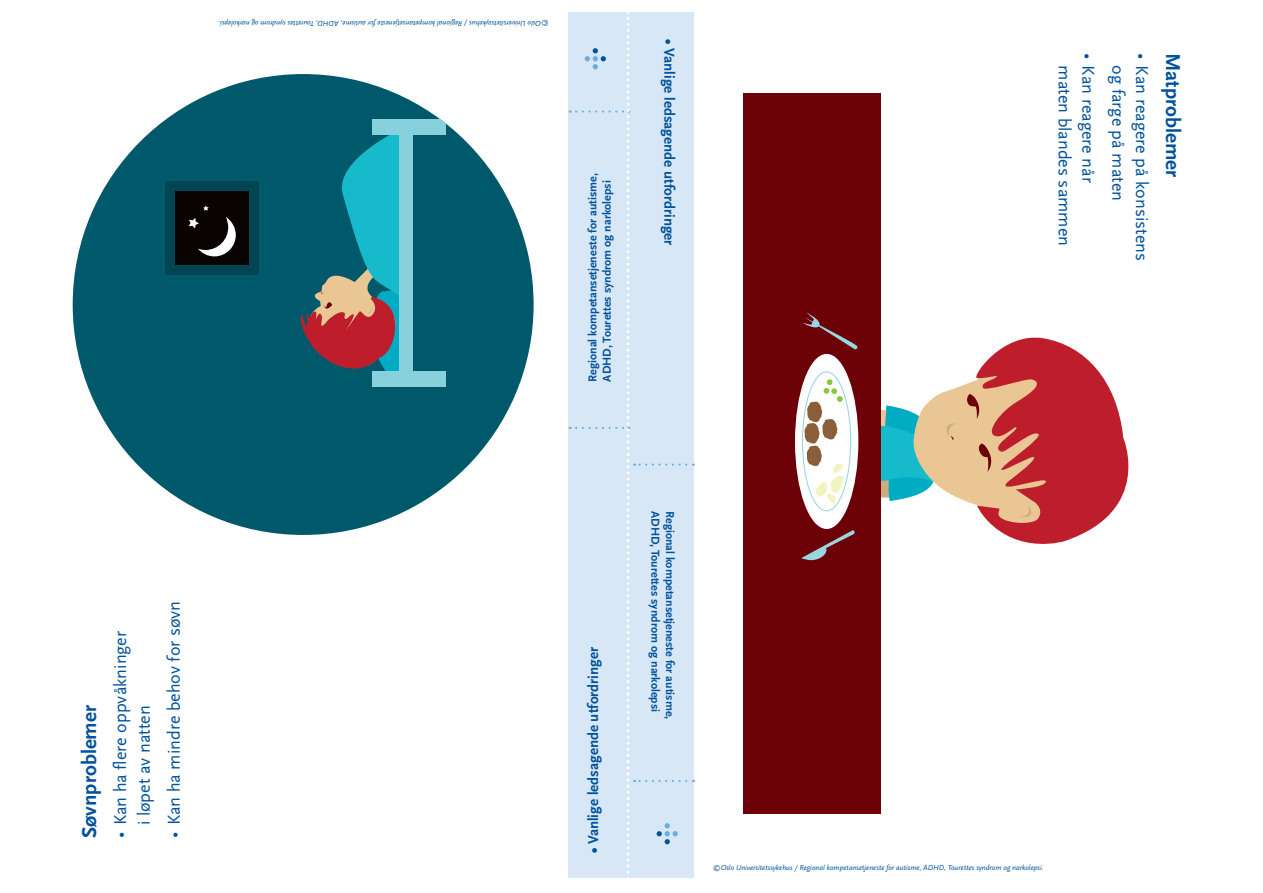
<style>
.page{position:relative;width:1263px;height:893px;background:#fff}
.page>*{position:absolute;margin:0;border:0;box-sizing:border-box;transform-origin:0 0}
.t1{font:700 21px "Scala Sans OT";color:#01529a}
.t2{font:18px/23.5px "Scala Sans OT";color:#01529a}
.t3{font:700 15px "Scala Sans OT";color:#01529a}
.t4{font:700 12px/14.4px "Scala Sans OT";color:#01529a}
.t5{font:italic 7.5px "Scala Sans OT";color:#01529a}
</style>
<div class="page">
<div style="left:568px;top:13px;width:64px;height:865px;background:#d7e7f5"></div>
<div style="left:630px;top:13px;width:64px;height:865px;background:#d7e7f5"></div>
<div style="left:743px;top:93px;width:137px;height:720px;background:#6d0108"></div>
<div style="left:795px;top:354px;width:63px;height:175px;background:#fff;border-radius:50%"></div>
<svg style="left:801px;top:312px;width:328px;height:251px"></svg>
<div style="left:73px;top:74px;width:461px;height:461px;background:#00596a;border-radius:230px"></div>
<svg style="left:300px;top:135px;width:115px;height:237px"></svg>
<div style="left:399px;top:125px;width:13px;height:252px;background:#87d1dc"></div>
<div style="left:372px;top:372px;width:73px;height:15px;background:#87d1dc"></div>
<div style="left:372px;top:120px;width:73px;height:15px;background:#87d1dc"></div>
<div style="left:165px;top:182px;width:93px;height:93px;background:#004553"></div>
<div style="left:175px;top:192px;width:73px;height:73px;background:#080302"></div>
<svg style="left:189px;top:217px;width:47px;height:39px"></svg>
<svg style="left:203px;top:205px;width:6px;height:6px"></svg>
<svg style="left:570px;top:12px;width:116px;height:866px"></svg>
<p class="t5" style="left:549px;top:27px;width:332px;rotate:-180deg">©Oslo Universitetssykehus / Regional kompetansetjeneste for autisme, ADHD, Tourettes syndrom og narkolepsi.</p>
<h3 class="t4" style="left:586px;top:381px;width:210px;rotate:-90deg">Regional kompetansetjeneste for autisme,<br>ADHD, Tourettes syndrom og narkolepsi</h3>
<h3 class="t3" style="left:678px;top:39px;width:208px;rotate:90deg">• Vanlige ledsagende utfordringer</h3>
<h2 class="t2" style="left:1100px;top:65px;width:182px;text-indent:-13px;rotate:90deg">• Kan reagere når<br>maten blandes sammen</h2>
<h2 class="t2" style="left:1153px;top:53px;width:210px;rotate:90deg">• Kan reagere på konsistens</h2>
<h1 class="t1" style="left:1185px;top:53px;width:126px;rotate:90deg">Matproblemer</h1>
<h2 class="t2" style="left:1130px;top:65px;width:137px;rotate:90deg">og farge på maten</h2>
<h1 class="t1" style="left:78px;top:838px;width:135px;rotate:-90deg">Søvnproblemer</h1>
<h2 class="t2" style="left:109px;top:825px;width:196px;text-indent:-13px;rotate:-90deg">• Kan ha flere oppvåkninger i løpet av natten</h2>
<h2 class="t2" style="left:162px;top:838px;width:239px;rotate:-90deg">• Kan ha mindre behov for søvn</h2>
<h3 class="t3" style="left:585px;top:853px;width:208px;rotate:-90deg">• Vanlige ledsagende utfordringer</h3>
<h3 class="t4" style="left:662px;top:511px;width:203px;rotate:90deg">ADHD, Tourettes syndrom og narkolepsi</h3>
<h3 class="t4" style="left:677px;top:511px;width:210px;rotate:90deg">Regional kompetansetjeneste for autisme,</h3>
<p class="t5" style="left:713px;top:864px;width:332px">©Oslo Universitetssykehus / Regional kompetansetjeneste for autisme, ADHD, Tourettes syndrom og narkolepsi.</p>
</div>
